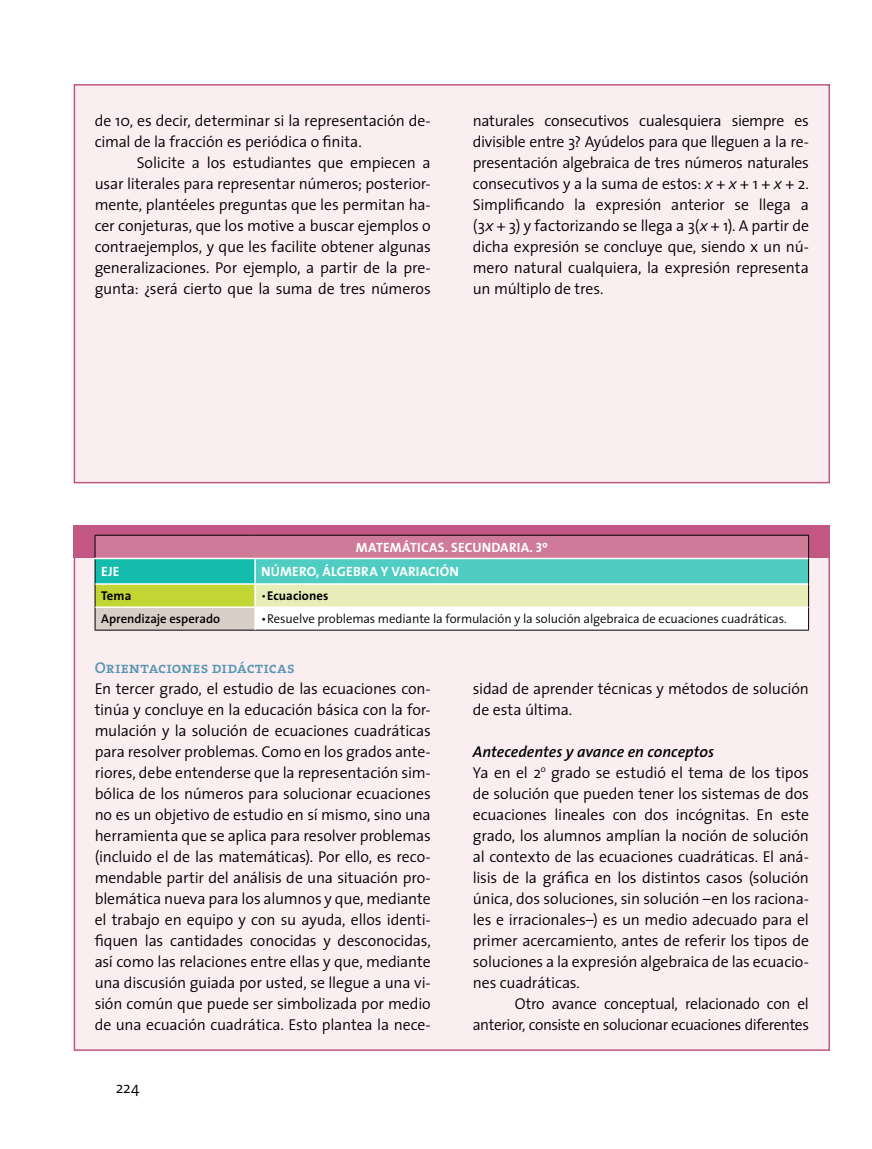
<style>
.page{position:relative;width:872px;height:1149px;background:#fff}
.page>*{position:absolute;margin:0;border:0;box-sizing:border-box;transform-origin:0 0}
.t1{font:300 15.75px/21px "The Sans";letter-spacing:-.01em;color:#000}
.t2{font:15.75px "The Serif Semi Bold Caps";letter-spacing:.005em;color:#5997b1}
.t3{font:700 13.5px "The Sans";letter-spacing:.015em;color:#fff}
.t4{font:300 12.75px "The Sans";letter-spacing:-.005em;color:#000}
.t5{font:600 12.75px "The Sans";color:#000}
.t6{font:700 12.75px "The Sans";letter-spacing:.005em;color:#000}
.s1{font-style:italic}
.s2{font-family:"The Sans Bold Caps";font-weight:400}
.s3{font-weight:300}
.s4{font-weight:600;font-style:italic}
</style>
<div class="page">
<div style="left:74px;top:84px;width:756px;height:399px;background:#fbeef1;border:2px solid #c15782"></div>
<div style="left:74px;top:525px;width:756px;height:525px;background:#fbeef1;border:2px solid #c15782"></div>
<div style="left:74px;top:525px;width:756px;height:32px;background:#c15782"></div>
<div style="left:95px;top:535px;width:713px;height:23px;background:#d07a9a"></div>
<div style="left:95px;top:558px;width:160px;height:26px;background:#14bcad"></div>
<div style="left:255px;top:558px;width:553px;height:26px;background:#4fcdc2"></div>
<div style="left:95px;top:584px;width:160px;height:23px;background:#c1d535"></div>
<div style="left:255px;top:584px;width:553px;height:23px;background:#e7edb8"></div>
<div style="left:95px;top:607px;width:160px;height:23px;background:#d7cec7"></div>
<div style="left:255px;top:607px;width:553px;height:23px;background:#fff"></div>
<hr style="left:95px;top:534px;width:160px;height:1px;background:#000">
<hr style="left:255px;top:534px;width:554px;height:1px;background:#000">
<svg style="left:95px;top:535px;width:1px;height:94px"></svg>
<svg style="left:808px;top:535px;width:1px;height:94px"></svg>
<hr style="left:95px;top:629px;width:160px;height:1px;background:#000">
<hr style="left:255px;top:629px;width:554px;height:1px;background:#000">
<hr style="left:95px;top:557px;width:160px;height:2px;background:#fff">
<hr style="left:255px;top:557px;width:553px;height:2px;background:#fff">
<hr style="left:254px;top:559px;width:2px;height:24px;background:#fff">
<hr style="left:95px;top:583px;width:160px;height:1px;background:#fff">
<hr style="left:255px;top:583px;width:553px;height:1px;background:#fff">
<hr style="left:254px;top:584px;width:2px;height:22px;background:#fff">
<hr style="left:95px;top:606px;width:160px;height:1px;background:#fff">
<hr style="left:255px;top:606px;width:553px;height:1px;background:#fff">
<hr style="left:254px;top:607px;width:2px;height:22px;background:#fff">
<p class="t1" style="left:95px;top:110px;width:337px">de 10, es decir, determinar si la representación de&shy;cimal de la fracción es periódica o finita.</p>
<p class="t1" style="left:95px;top:152px;width:338px;text-align:justify;text-indent:42px">Solicite a los estudiantes que empiecen a usar literales para representar números; posterior&shy;mente, plantéeles preguntas que les permitan ha&shy;cer conjeturas, que los motive a buscar ejemplos o contraejemplos, y que les facilite obtener algunas generalizaciones. Por ejemplo, a partir de la pre&shy;gunta: ¿será cierto que la suma de tres números</p>
<p class="t1" style="left:473px;top:110px;width:338px;text-align:justify">naturales consecutivos cualesquiera siempre es divisible entre 3? Ayúdelos para que lleguen a la re&shy;presentación algebraica de tres números naturales consecutivos y a la suma de estos: <span class="s1">x</span> + <span class="s1">x</span> + 1 + <span class="s1">x</span> + 2.<br>Simplificando la expresión anterior se llega a (3<span class="s1">x</span> + 3) y factorizando se llega a 3(<span class="s1">x</span> + 1). A partir de dicha expresión se concluye que, siendo x un nú&shy;mero natural cualquiera, la expresión representa un múltiplo de tres.</p>
<p class="t3" style="left:356px;top:536px;width:194px">MATEMÁTICAS. SECUNDARIA. <span class="s2">3</span>º</p>
<p class="t3" style="left:101px;top:560px;width:20px">EJE</p>
<p class="t3" style="left:261px;top:560px;width:199px">NÚMERO, ÁLGEBRA Y VARIACIÓN</p>
<p class="t6" style="left:101px;top:585px;width:32px">Tema</p>
<p class="t6" style="left:261px;top:585px;width:69px"><span class="s3">•</span> Ecuaciones</p>
<p class="t5" style="left:101px;top:607px;width:121px">Aprendizaje esperado</p>
<p class="t4" style="left:261px;top:607px;width:527px">• Resuelve problemas mediante la formulación y la solución algebraica de ecuaciones cuadráticas.</p>
<p class="t2" style="left:95px;top:654px;width:201px">Orientaciones didácticas</p>
<p class="t1" style="left:95px;top:677px;width:338px;text-align:justify">En tercer grado, el estudio de las ecuaciones con&shy;tinúa y concluye en la educación básica con la for&shy;mulación y la solución de ecuaciones cuadráticas para resolver problemas. Como en los grados ante&shy;riores, debe entenderse que la representación sim&shy;bólica de los números para solucionar ecuaciones no es un objetivo de estudio en sí mismo, sino una herramienta que se aplica para resolver problemas (incluido el de las matemáticas). Por ello, es reco&shy;mendable partir del análisis de una situación pro&shy;blemática nueva para los alumnos y que, mediante el trabajo en equipo y con su ayuda, ellos identi&shy;fiquen las cantidades conocidas y desconocidas, así como las relaciones entre ellas y que, mediante una discusión guiada por usted, se llegue a una vi&shy;sión común que puede ser simbolizada por medio de una ecuación cuadrática. Esto plantea la nece-</p>
<p class="t1" style="left:473px;top:677px;width:337px">sidad de aprender técnicas y métodos de solución de esta última.</p>
<p class="t1" style="left:473px;top:740px;width:338px"><span class="s4">Antecedentes y avance en conceptos<br></span>Ya en el 2<sup>o</sup> grado se estudió el tema de los tipos de solución que pueden tener los sistemas de dos ecuaciones lineales con dos incógnitas. En este grado, los alumnos amplían la noción de solución al contexto de las ecuaciones cuadráticas. El aná&shy;lisis de la gráfica en los distintos casos (solución única, dos soluciones, sin solución –en los raciona&shy;les e irracionales–) es un medio adecuado para el primer acercamiento, antes de referir los tipos de soluciones a la expresión algebraica de las ecuacio&shy;nes cuadráticas.</p>
<p class="t1" style="left:473px;top:992px;width:338px;text-align:right">Otro avance conceptual, relacionado con el anterior, consiste en solucionar ecuaciones diferentes</p>
<p class="t1" style="left:116px;top:1076px;width:25px">224</p>
</div>
